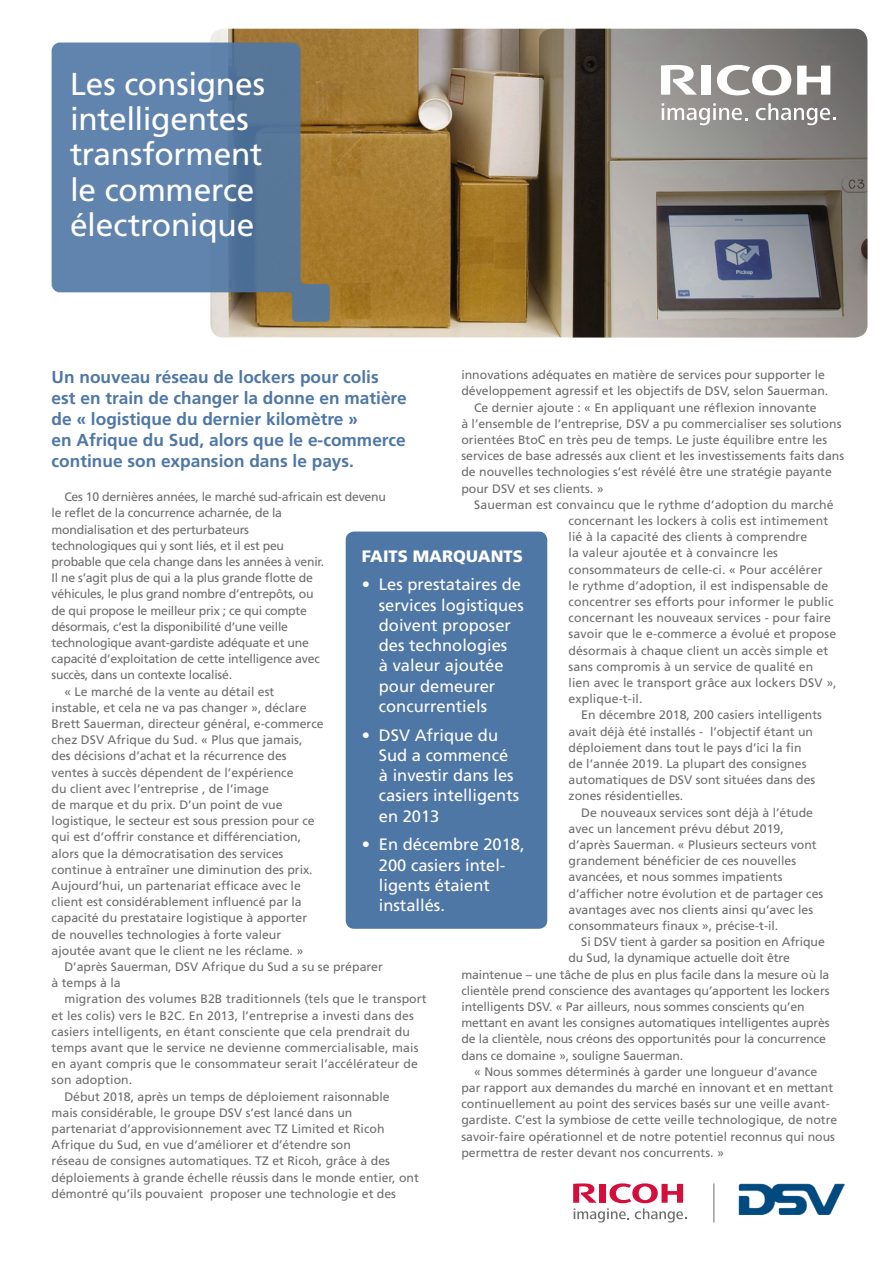
<style>
.page{position:relative;width:893px;height:1263px;background:#fff}
.page>*{position:absolute;margin:0;border:0;box-sizing:border-box;transform-origin:0 0}
.Titulek_bubl{font:31.65px/35.1px "Frutiger LT Pro";letter-spacing:-.01em;color:#fff}
.Perex{font:700 17.25px/21px "Frutiger LT Pro";color:#4f77a5}
.Box_odrazky{font:16.5px/20.2px "Frutiger LT Pro";color:#fff}
.Box_titulek{font:900 16.5px "Frutiger LT Pro";color:#fff}
.Text_base{font:12.3px/16.2px "Frutiger LT Pro";color:#6e6e6e}
.Text_base-2{font:12.3px/16.2px "Frutiger LT Pro";letter-spacing:-.02em;color:#6e6e6e}
</style>
<div class="page">
<img style="left:210px;top:29px;width:657px;height:308px">
<svg style="left:539px;top:29px;width:328px;height:308px;background:#7f7b76"></svg>
<svg style="left:52px;top:43px;width:278px;height:279px;background:#6f869f"></svg>
<svg style="left:717px;top:65px;width:74px;height:30px"></svg>
<svg style="left:797px;top:66px;width:33px;height:29px"></svg>
<div style="left:701px;top:66px;width:10px;height:29px;background:#fff"></div>
<svg style="left:661px;top:65px;width:36px;height:30px"></svg>
<svg style="left:662px;top:103px;width:85px;height:23px"></svg>
<svg style="left:756px;top:103px;width:80px;height:23px"></svg>
<svg style="left:573px;top:1183px;width:113px;height:40px"></svg>
<div style="left:346px;top:531px;width:201px;height:398px;background:#4f77a5;border-radius:9px"></div>
<img style="left:739px;top:1183px;width:105px;height:32px">
<hr style="left:713px;top:1183px;width:1px;height:39px;background:#6e6e6e">
<p class="Titulek_bubl" style="left:70px;top:67px;width:197px">Les consignes intelligentes transforment le commerce électronique</p>
<p class="Perex" style="left:52px;top:366px;width:357px">Un nouveau réseau de lockers pour colis est en train de changer la donne en matière de « logistique du dernier kilomètre »<br>en Afrique du Sud, alors que le e-commerce continue son expansion dans le pays.</p>
<p class="Text_base-2" style="left:52px;top:489px;width:336px;text-indent:13px">Ces 10 dernières années, le marché sud-africain est devenu le reflet de la concurrence acharnée, de la<br>mondialisation et des perturbateurs<br>technologiques qui y sont liés, et il est peu<br>probable que cela change dans les années à venir.<br>Il ne s’agit plus de qui a la plus grande flotte de<br>véhicules, le plus grand nombre d’entrepôts, ou<br>de qui propose le meilleur prix ; ce qui compte<br>désormais, c’est la disponibilité d’une veille<br>technologique avant-gardiste adéquate et une<br>capacité d’exploitation de cette intelligence avec<br>succès, dans un contexte localisé.</p>
<p class="Text_base" style="left:52px;top:683px;width:274px;text-indent:13px">« Le marché de la vente au détail est instable, et cela ne va pas changer », déclare Brett Sauerman, directeur général, e-commerce chez DSV Afrique du Sud. « Plus que jamais, des décisions d’achat et la récurrence des ventes à succès dépendent de l’expérience<br>du client avec l’entreprise , de l’image<br>de marque et du prix. D’un point de vue logistique, le secteur est sous pression pour ce qui est d’offrir constance et différenciation, alors que la démocratisation des services continue à entraîner une diminution des prix.<br>Aujourd’hui, un partenariat efficace avec le client est considérablement influencé par la capacité du prestataire logistique à apporter de nouvelles technologies à forte valeur ajoutée avant que le client ne les réclame. »</p>
<p class="Text_base" style="left:52px;top:959px;width:333px;text-indent:13px">D’après Sauerman, DSV Afrique du Sud a su se préparer à temps à la</p>
<p class="Text_base" style="left:52px;top:991px;width:377px;text-indent:13px">migration des volumes B2B traditionnels (tels que le transport et les colis) vers le B2C. En 2013, l’entreprise a investi dans des casiers intelligents, en étant consciente que cela prendrait du temps avant que le service ne devienne commercialisable, mais en ayant compris que le consommateur serait l’accélérateur de son adoption.</p>
<p class="Text_base" style="left:52px;top:1088px;width:369px;text-indent:13px">Début 2018, après un temps de déploiement raisonnable<br>mais considérable, le groupe DSV s’est lancé dans un partenariat d’approvisionnement avec TZ Limited et Ricoh Afrique du Sud, en vue d’améliorer et d’étendre son<br>réseau de consignes automatiques. TZ et Ricoh, grâce à des déploiements à grande échelle réussis dans le monde entier, ont démontré qu’ils pouvaient proposer une technologie et des</p>
<p class="Text_base" style="left:461px;top:367px;width:368px">innovations adéquates en matière de services pour supporter le développement agressif et les objectifs de DSV, selon Sauerman.</p>
<p class="Text_base" style="left:461px;top:399px;width:384px;text-indent:13px">Ce dernier ajoute : « En appliquant une réflexion innovante<br>à l’ensemble de l’entreprise, DSV a pu commercialiser ses solutions orientées BtoC en très peu de temps. Le juste équilibre entre les services de base adressés aux client et les investissements faits dans de nouvelles technologies s’est révélé être une stratégie payante pour DSV et ses clients. »</p>
<p class="Text_base" style="left:569px;top:496px;width:270px;text-indent:-94px">Sauerman est convaincu que le rythme d’adoption du marché concernant les lockers à colis est intimement lié à la capacité des clients à comprendre<br>la valeur ajoutée et à convaincre les consommateurs de celle-ci. « Pour accélérer<br>le rythme d’adoption, il est indispensable de concentrer ses efforts pour informer le public concernant les nouveaux services - pour faire savoir que le e-commerce a évolué et propose désormais à chaque client un accès simple et sans compromis à un service de qualité en lien avec le transport grâce aux lockers DSV », explique-t-il.</p>
<p class="Text_base" style="left:569px;top:707px;width:255px;text-indent:13px">En décembre 2018, 200 casiers intelligents avait déjà été installés - l’objectif étant un déploiement dans tout le pays d’ici la fin<br>de l’année 2019. La plupart des consignes automatiques de DSV sont situées dans des zones résidentielles.</p>
<p class="Text_base" style="left:569px;top:804px;width:256px;text-indent:13px">De nouveaux services sont déjà à l’étude avec un lancement prévu début 2019, d’après Sauerman. « Plusieurs secteurs vont grandement bénéficier de ces nouvelles avancées, et nous sommes impatients d’afficher notre évolution et de partager ces avantages avec nos clients ainsi qu’avec les consommateurs finaux », précise-t-il.</p>
<p class="Text_base" style="left:581px;top:934px;width:245px">Si DSV tient à garder sa position en Afrique</p>
<p class="Text_base" style="left:569px;top:950px;width:223px">du Sud, la dynamique actuelle doit être</p>
<p class="Text_base" style="left:461px;top:966px;width:370px">maintenue – une tâche de plus en plus facile dans la mesure où la</p>
<p class="Text_base" style="left:461px;top:982px;width:370px">clientèle prend conscience des avantages qu’apportent les lockers</p>
<p class="Text_base" style="left:461px;top:999px;width:345px">intelligents DSV. « Par ailleurs, nous sommes conscients qu’en</p>
<p class="Text_base" style="left:461px;top:1015px;width:370px">mettant en avant les consignes automatiques intelligentes auprès</p>
<p class="Text_base" style="left:461px;top:1031px;width:366px">de la clientèle, nous créons des opportunités pour la concurrence</p>
<p class="Text_base" style="left:461px;top:1047px;width:223px">dans ce domaine », souligne Sauerman.</p>
<p class="Text_base" style="left:461px;top:1063px;width:377px;text-indent:13px">« Nous sommes déterminés à garder une longueur d’avance par rapport aux demandes du marché en innovant et en mettant continuellement au point des services basés sur une veille avant&shy;gardiste. C’est la symbiose de cette veille technologique, de notre savoir-faire opérationnel et de notre potentiel reconnus qui nous permettra de rester devant nos concurrents. »</p>
<p class="Box_titulek" style="left:362px;top:546px;width:162px">FAITS MARQUANTS</p>
<p class="Box_odrazky" style="left:379px;top:575px;width:146px;text-indent:-17px">• Les prestataires de services logistiques doivent proposer des technologies<br>à valeur ajoutée pour demeurer concurrentiels</p>
<p class="Box_odrazky" style="left:379px;top:725px;width:142px;text-indent:-17px">• DSV Afrique du<br>Sud a commencé à investir dans les casiers intelligents en 2013</p>
<p class="Box_odrazky" style="left:379px;top:835px;width:147px;text-indent:-17px">• En décembre 2018,<br>200 casiers intel&shy;ligents étaient installés.</p>
</div>
